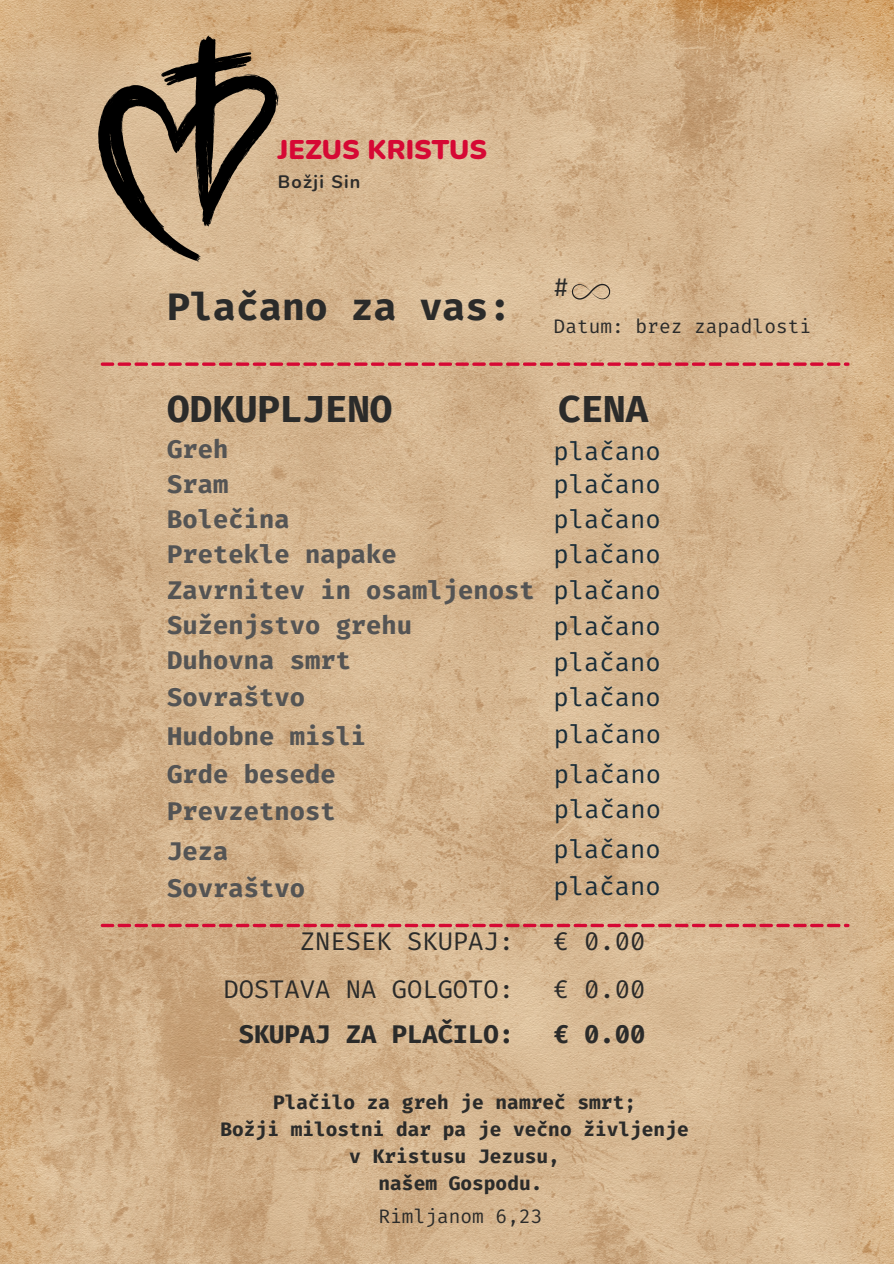
<style>
.page{position:relative;width:894px;height:1264px;background:#fff}
.page>*{position:absolute;margin:0;border:0;box-sizing:border-box;transform-origin:0 0}
.t1{font:700 38.25px "Fira Code";color:#2b2b2a}
.t2{font:700 37.5px "Fira Code";color:#2b2b2a}
.t3{font:900 27px "Nunito";color:#d60834}
.t4{font:700 25.5px "Fira Code";color:#545454}
.t5{font:25.5px "Fira Code";color:#1a2d39}
.t6{font:25.5px/48.3px "Fira Code";color:#2b2b2a;text-align:right}
.t7{font:700 25.5px "Fira Code";color:#2b2b2a}
.t8{font:700 19.5px "Fira Code";color:#2b2b2a}
.t9{font:19.5px "Fira Code";color:#2b2b2a}
.t10{font:700 18px "Nunito";letter-spacing:.07em;color:#2b2b2a}
</style>
<div class="page">
<img style="left:0;top:0;width:893px;height:1263px">
<svg style="left:101px;top:362px;width:748px;height:4px;background:#d54654"></svg>
<svg style="left:101px;top:923px;width:748px;height:4px;background:#d44a56"></svg>
<svg style="left:571px;top:284px;width:39px;height:15px"></svg>
<svg style="left:98px;top:36px;width:180px;height:226px;background:#9a8469"></svg>
<h5 class="t3" style="left:278px;top:132px;width:210px">JEZUS KRISTUS</h5>
<h5 class="t10" style="left:278px;top:170px;width:84px">Božji Sin</h5>
<h2 class="t1" style="left:167px;top:281px;width:345px">Plačano za vas:</h2>
<h5 class="t6" style="left:553px;top:263px;width:17px">#</h5>
<h5 class="t9" style="left:553px;top:314px;width:259px">Datum: brez zapadlosti</h5>
<p class="t2" style="left:167px;top:385px;width:226px">ODKUPLJENO</p>
<p class="t4" style="left:167px;top:432px;width:63px">Greh</p>
<h3 class="t4" style="left:167px;top:467px;width:63px">Sram</h3>
<p class="t4" style="left:167px;top:503px;width:124px">Bolečina</p>
<h5 class="t4" style="left:167px;top:538px;width:231px">Pretekle napake</h5>
<h1 class="t4" style="left:167px;top:573px;width:369px">Zavrnitev in osamljenost</h1>
<h6 class="t4" style="left:167px;top:608px;width:246px">Suženjstvo grehu</h6>
<h6 class="t4" style="left:167px;top:643px;width:185px">Duhovna smrt</h6>
<h6 class="t4" style="left:167px;top:681px;width:139px">Sovraštvo</h6>
<h6 class="t4" style="left:167px;top:720px;width:200px">Hudobne misli</h6>
<h6 class="t4" style="left:167px;top:757px;width:170px">Grde besede</h6>
<h6 class="t4" style="left:167px;top:795px;width:170px">Prevzetnost</h6>
<h6 class="t4" style="left:167px;top:834px;width:63px">Jeza</h6>
<h4 class="t4" style="left:167px;top:872px;width:139px">Sovraštvo</h4>
<p class="t2" style="left:558px;top:385px;width:91px">CENA</p>
<p class="t5" style="left:553px;top:434px;width:109px">plačano</p>
<h6 class="t5" style="left:553px;top:467px;width:109px">plačano</h6>
<h6 class="t5" style="left:553px;top:503px;width:109px">plačano</h6>
<h6 class="t5" style="left:553px;top:538px;width:109px">plačano</h6>
<h6 class="t5" style="left:553px;top:573px;width:109px">plačano</h6>
<h6 class="t5" style="left:553px;top:610px;width:109px">plačano</h6>
<h6 class="t5" style="left:553px;top:645px;width:109px">plačano</h6>
<h4 class="t5" style="left:553px;top:680px;width:109px">plačano</h4>
<h3 class="t5" style="left:554px;top:718px;width:109px">plačano</h3>
<h3 class="t5" style="left:554px;top:757px;width:109px">plačano</h3>
<p class="t5" style="left:554px;top:792px;width:109px">plačano</p>
<p class="t5" style="left:553px;top:832px;width:109px">plačano</p>
<p class="t5" style="left:553px;top:869px;width:109px">plačano</p>
<h1 class="t6" style="left:223px;top:917px;width:292px">ZNESEK SKUPAJ:<br>DOSTAVA NA GOLGOTO:</h1>
<h5 class="t6" style="left:553px;top:917px;width:93px;text-align:left">€ 0.00 € 0.00</h5>
<h5 class="t7" style="left:238px;top:1017px;width:277px">SKUPAJ ZA PLAČILO:</h5>
<h5 class="t7" style="left:553px;top:1017px;width:93px">€ 0.00</h5>
<h5 class="t8" style="left:273px;top:1089px;width:364px">Plačilo za greh je namreč smrt;</h5>
<h5 class="t8" style="left:220px;top:1116px;width:469px">Božji milostni dar pa je večno življenje</h5>
<h5 class="t8" style="left:349px;top:1143px;width:212px">v Kristusu Jezusu,</h5>
<h5 class="t8" style="left:378px;top:1170px;width:165px">našem Gospodu.</h5>
<h5 class="t9" style="left:378px;top:1203px;width:165px">Rimljanom 6,23</h5>
</div>
